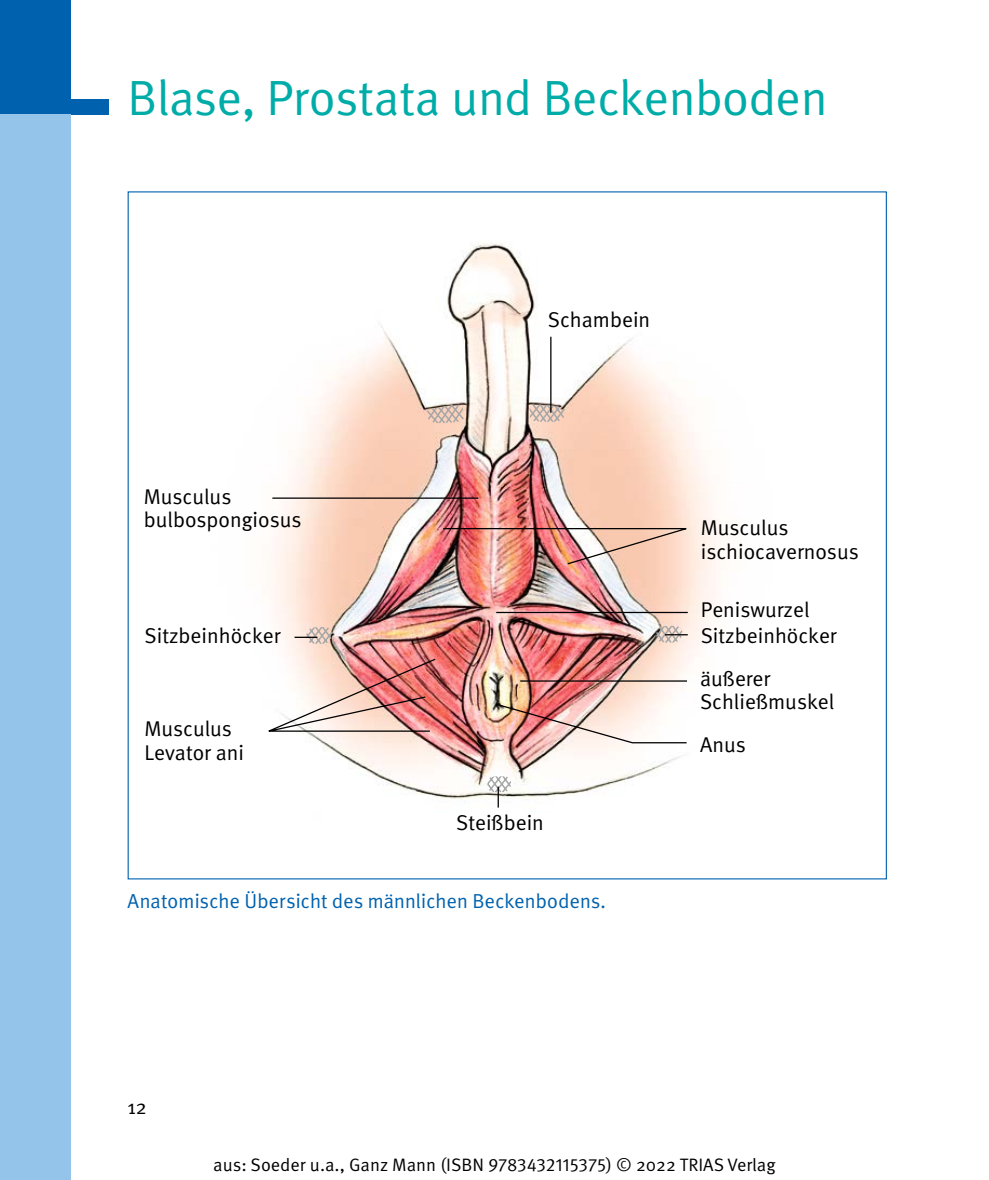
<style>
.page{position:relative;width:989px;height:1180px;background:#fff}
.page>*{position:absolute;margin:0;border:0;box-sizing:border-box;transform-origin:0 0}
.t1{font:49.5px "Meta Plus Normal";color:#00aca8}
.t2{font:21.38px/23.6px "Meta Normal LF";color:#000}
.t3{font:20.25px "Meta Plus Normal";letter-spacing:.01em;color:#0062ae}
.t4{font:20.25px "Meta Plus Normal";color:#000}
.t5{font:18px "Meta Pro Norm";color:#000}
</style>
<div class="page">
<div style="left:0;top:0;width:70px;height:115px;background:#0062ae"></div>
<div style="left:0;top:99px;width:108px;height:16px;background:#0062ae"></div>
<div style="left:0;top:115px;width:70px;height:1065px;background:#95c4eb"></div>
<img style="left:287px;top:243px;width:429px;height:406px">
<svg style="left:268px;top:527px;width:427px;height:205px"></svg>
<svg style="left:425px;top:405px;width:38px;height:19px"></svg>
<svg style="left:529px;top:405px;width:37px;height:18px"></svg>
<img style="left:271px;top:497px;width:418px;height:311px">
<hr style="left:520px;top:680px;width:167px;height:2px;background:#000">
<hr style="left:550px;top:337px;width:1px;height:76px;background:#000">
<h1 class="t1" style="left:128px;top:69px;width:701px">Blase, Prostata und Beckenboden</h1>
<p class="t2" style="left:548px;top:308px;width:104px">Schambein</p>
<p class="t2" style="left:144px;top:484px;width:159px">Musculus bulbospongiosus</p>
<p class="t2" style="left:145px;top:623px;width:137px">Sitzbeinhöcker</p>
<p class="t2" style="left:144px;top:717px;width:101px">Musculus<br>Levator ani</p>
<p class="t2" style="left:456px;top:810px;width:89px">Steißbein</p>
<p class="t3" style="left:128px;top:889px;width:480px">Anatomische Übersicht des männlichen Beckenbodens.</p>
<p class="t2" style="left:701px;top:516px;width:159px">Musculus ischiocavernosus</p>
<p class="t2" style="left:701px;top:596px;width:137px;line-height:25.9px">Peniswurzel<br>Sitzbeinhöcker</p>
<p class="t2" style="left:700px;top:666px;width:136px">äußerer<br>Schließmuskel</p>
<p class="t2" style="left:700px;top:732px;width:47px">Anus</p>
<p class="t4" style="left:128px;top:1096px;width:21px">12</p>
<p class="t5" style="left:213px;top:1151px;width:564px">aus: Soeder u.a., Ganz Mann (ISBN 9783432115375) © 2022 TRIAS Verlag</p>
</div>
